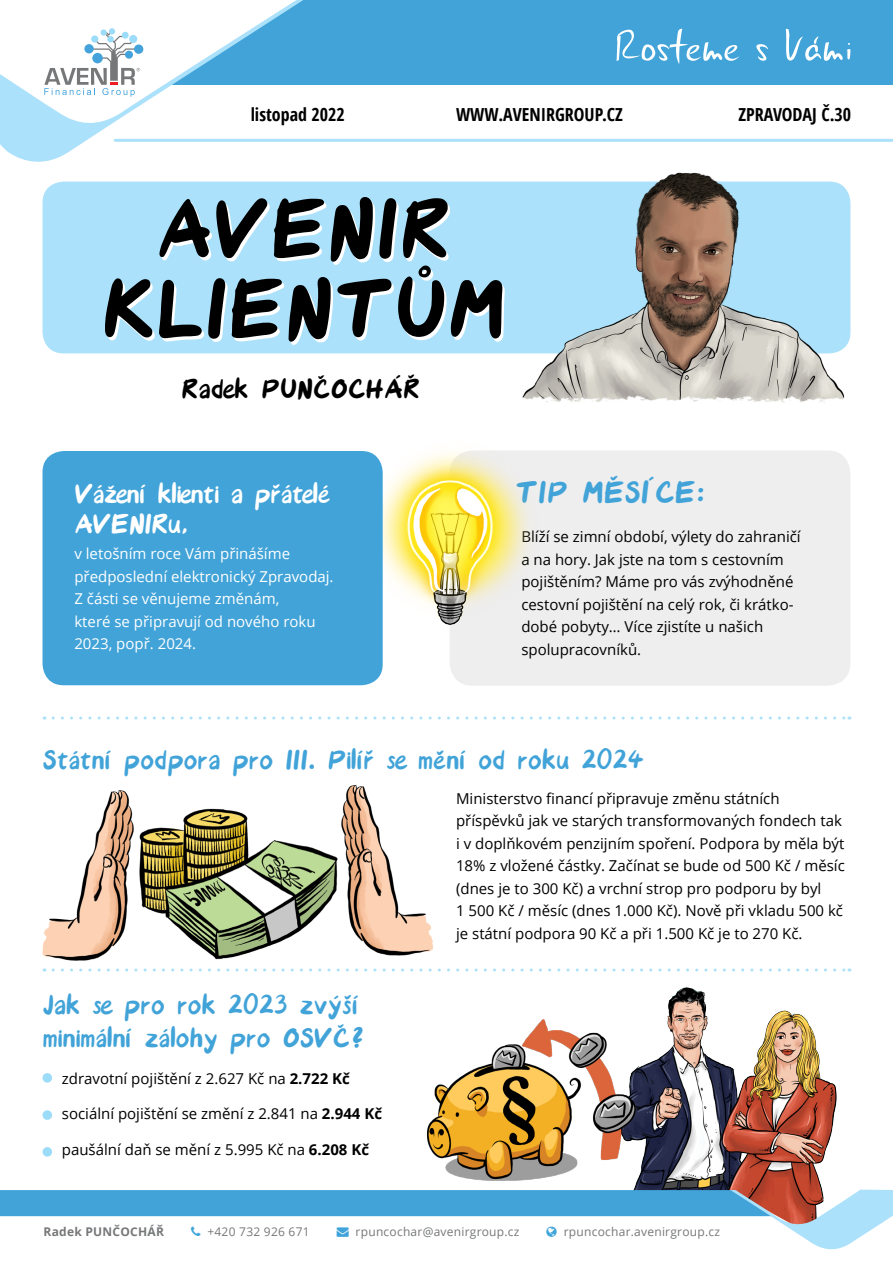
<style>
.page{position:relative;width:893px;height:1263px;background:#fff}
.page>*{position:absolute;margin:0;border:0;box-sizing:border-box;transform-origin:0 0}
.t1{font:108.6px/79.9px "Avenir Font";color:#000;text-align:center}
.t2{font:40.35px "Avenir Font";color:#41a3d8}
.t3{font:36px/33px "Avenir Font";letter-spacing:-.01em;color:#41a3d8}
.t4{font:36px "Avenir Font";letter-spacing:-.02em;color:#fff}
.t5{font:36px "Avenir Font";color:#000}
.t6{font:700 condensed 18px "Open Sans";color:#000}
.t7{font:15px/22.5px "Open Sans";color:#000}
.t8{font:15px/22.5px "Open Sans";color:#fff}
.t9{font:12px "Open Sans";letter-spacing:.02em;color:#757779}
.t10{font:700 12px "Open Sans";letter-spacing:.02em;color:#757779}
.s1{font-weight:700}
.s2{color:#40a4da}
</style>
<div class="page">
<img style="left:640px;top:987px;width:197px;height:202px">
<svg style="left:53px;top:716px;width:797px;height:3px"></svg>
<svg style="left:53px;top:968px;width:797px;height:3px"></svg>
<div style="left:450px;top:450px;width:400px;height:236px;background:#eeeeef;border-radius:23px"></div>
<img style="left:366px;top:450px;width:163px;height:175px">
<div style="left:43px;top:451px;width:340px;height:234px;background:#41a3d8;border-radius:21px"></div>
<div style="left:43px;top:1073px;width:9px;height:10px;background:#9ddcf9;border-radius:50%"></div>
<div style="left:43px;top:1147px;width:9px;height:10px;background:#9ddcf9;border-radius:50%"></div>
<div style="left:43px;top:1110px;width:9px;height:10px;background:#9ddcf9;border-radius:50%"></div>
<img style="left:43px;top:786px;width:390px;height:174px">
<img style="left:427px;top:1019px;width:213px;height:170px">
<div style="left:22px;top:0;width:871px;height:85px;background:#41a3d8"></div>
<svg style="left:0;top:0;width:328px;height:162px"></svg>
<svg style="left:617px;top:29px;width:123px;height:35px"></svg>
<svg style="left:756px;top:44px;width:13px;height:17px"></svg>
<svg style="left:786px;top:29px;width:64px;height:32px"></svg>
<svg style="left:0;top:0;width:302px;height:129px"></svg>
<hr style="left:115px;top:139px;width:778px;height:3px;background:#abe1fa">
<div style="left:43px;top:182px;width:807px;height:171px;background:#abe1fa;border-radius:21px"></div>
<img style="left:516px;top:138px;width:334px;height:325px">
<svg style="left:0;top:1189px;width:893px;height:61px"></svg>
<p class="t6" style="left:251px;top:101px;width:96px">listopad 2022</p>
<p class="t6" style="left:456px;top:101px;width:168px">WWW.AVENIRGROUP.CZ</p>
<p class="t6" style="left:738px;top:101px;width:114px">ZPRAVODAJ Č.30</p>
<h1 class="t1" style="left:102px;top:192px;width:405px">AVENIR<br>KLIENTŮM</h1>
<h3 class="t5" style="left:182px;top:374px;width:240px">Radek PUNČOCHÁŘ</h3>
<h3 class="t4" style="left:74px;top:479px;width:258px">Vážení klienti a přátelé</h3>
<h2 class="t2" style="left:516px;top:475px;width:192px">TIP MĚSÍCE:</h2>
<h3 class="t4" style="left:74px;top:509px;width:115px">AVENIRu,</h3>
<p class="t8" style="left:74px;top:542px;width:261px">v letošním roce Vám přinášíme předposlední elektronický Zpravodaj.<br>Z části se věnujeme změnám,<br>které se připravují od nového roku<br>2023, popř. 2024.</p>
<p class="t7" style="left:521px;top:525px;width:281px">Blíží se zimní období, výlety do zahraničí a na hory. Jak jste na tom s cestovním pojištěním? Máme pro vás zvýhodněné cestovní pojištění na celý rok, či krátko&shy;dobé pobyty… Více zjistíte u našich spolupracovníků.</p>
<h3 class="t3" style="left:43px;top:744px;width:603px">Státní podpora pro III. Pilíř se mění od roku 2024</h3>
<h3 class="t3" style="left:43px;top:989px;width:324px">Jak se pro rok 2023 zvýší minimální zálohy pro OSVČ?</h3>
<p class="t7" style="left:62px;top:1067px;width:289px">zdravotní pojištění z 2.627 Kč na <span class="s1">2.722 Kč</span></p>
<p class="t7" style="left:62px;top:1102px;width:322px">sociální pojištění se změní z 2.841 na <span class="s1">2.944 Kč</span></p>
<p class="t7" style="left:62px;top:1137px;width:309px">paušální daň se mění z 5.995 Kč na <span class="s1">6.208 Kč</span></p>
<p class="t7" style="left:456px;top:786px;width:390px">Ministerstvo financí připravuje změnu státních příspěvků jak ve starých transformovaných fondech tak i v doplňkovém penzijním spoření. Podpora by měla být 18% z vložené částky. Začínat se bude od 500 Kč / měsíc (dnes je to 300 Kč) a vrchní strop pro podporu by byl<br>1 500 Kč / měsíc (dnes 1.000 Kč). Nově při vkladu 500 kč je státní podpora 90 Kč a při 1.500 Kč je to 270 Kč.</p>
<p class="t10" style="left:44px;top:1223px;width:122px">Radek PUNČOCHÁŘ</p>
<p class="t9" style="left:207px;top:1223px;width:104px">+420 732 926 671</p>
<p class="t9" style="left:337px;top:1223px;width:184px"><span class="s2">→</span> rpuncochar@avenirgroup.cz</p>
<p class="t9" style="left:564px;top:1223px;width:158px">rpuncochar.avenirgroup.cz</p>
</div>
